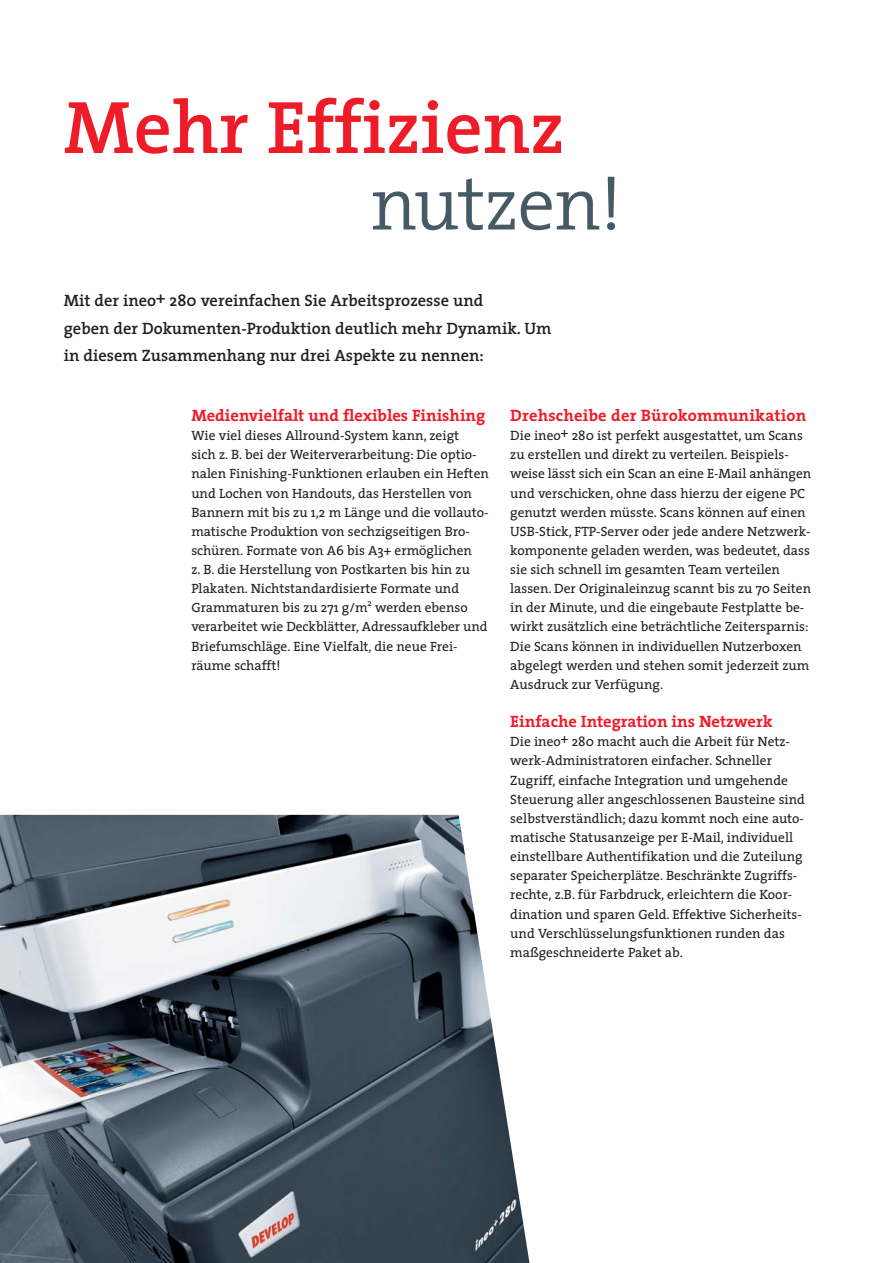
<style>
.page{position:relative;width:893px;height:1263px;background:#fff}
.page>*{position:absolute;margin:0;border:0;box-sizing:border-box;transform-origin:0 0}
.t1{font:600 75px "The Serif";color:#ed1c28}
.t2{font:300 75px "The Serif";letter-spacing:-.01em;color:#465a65}
.t3{font:600 16.5px/27.6px "The Serif";color:#231f20}
.t4{font:700 16.5px "The Serif";color:#ed1c28}
.t5{font:13.5px/19.2px "The Serif";color:#231f20}
.t6{font:9px "The Serif";color:#231f20}
</style>
<div class="page">
<svg style="left:0;top:814px;width:530px;height:449px;background:#6d7781"></svg>
<h1 class="t1" style="left:64px;top:98px;width:502px">Mehr Effizienz</h1>
<h1 class="t2" style="left:371px;top:175px;width:253px">nutzen!</h1>
<p class="t3" style="left:64px;top:288px;width:489px">Mit der ineo+ 280 vereinfachen Sie Arbeitsprozesse und<br>geben der Dokumenten-Produktion deutlich mehr Dynamik. Um in diesem Zusammenhang nur drei Aspekte zu nennen:</p>
<p class="t4" style="left:191px;top:409px;width:296px">Medienvielfalt und flexibles Finishing</p>
<p class="t5" style="left:191px;top:427px;width:299px">Wie viel dieses Allround-System kann, zeigt<br>sich z. B. bei der Weiterverarbeitung: Die optio - nalen Finishing-Funktionen erlauben ein Heften und Lochen von Handouts, das Herstellen von Ban nern mit bis zu 1,2 m Länge und die vollauto - ma tische Produktion von sechzigseitigen Bro - schü ren. Formate von A6 bis A3+ ermögli chen<br>z. B. die Herstellung von Postkarten bis hin zu Pla ka ten. Nichtstandardisierte Formate und Gramma turen bis zu 271 g/m</p>
<p class="t6" style="left:368px;top:599px;width:6px">2</p>
<p class="t5" style="left:191px;top:599px;width:298px;text-indent:184px">werden ebenso verarbeitet wie Deckblätter, Adressaufkleber und<br>Brief umschläge. Eine Vielfalt, die neue Frei - räume schafft!</p>
<p class="t4" style="left:510px;top:409px;width:298px">Drehscheibe der Bürokommunikation</p>
<p class="t5" style="left:510px;top:427px;width:302px">Die ineo+ 280 ist perfekt ausgestattet, um Scans zu erstellen und direkt zu verteilen. Beispiels - weise lässt sich ein Scan an eine E-Mail an hän gen und verschicken, ohne dass hierzu der eigene PC genutzt werden müsste. Scans können auf einen USB-Stick, FTP-Server oder jede andere Netzwerk - komponente geladen werden, was bedeutet, dass sie sich schnell im gesamten Team verteilen lassen. Der Originaleinzug scannt bis zu 70 Sei ten in der Minute, und die eingebaute Festplatte be - wirkt zusätzlich eine beträchtliche Zeitersparnis:<br>Die Scans können in individuellen Nutzerboxen abgelegt werden und stehen somit jederzeit zum Ausdruck zur Verfügung.</p>
<p class="t4" style="left:510px;top:715px;width:264px">Einfache Integration ins Netzwerk</p>
<p class="t5" style="left:510px;top:733px;width:296px">Die ineo+ 280 macht auch die Arbeit für Netz - werk-Administratoren einfacher. Schneller Zugriff, einfache Integration und umgehende Steuerung aller angeschlossenen Bausteine sind selbstverständlich; dazu kommt noch eine auto&shy;matische Statusanzeige per E-Mail, individuell einstellbare Authentifikation und die Zuteilung separater Speicherplätze. Beschränkte Zugriffs - rechte, z.B. für Farbdruck, erleichtern die Ko or&shy;di nation und sparen Geld. Effektive Sicherheits&shy;und Verschlüsselungsfunktionen runden das maßgeschneiderte Paket ab.</p>
</div>
